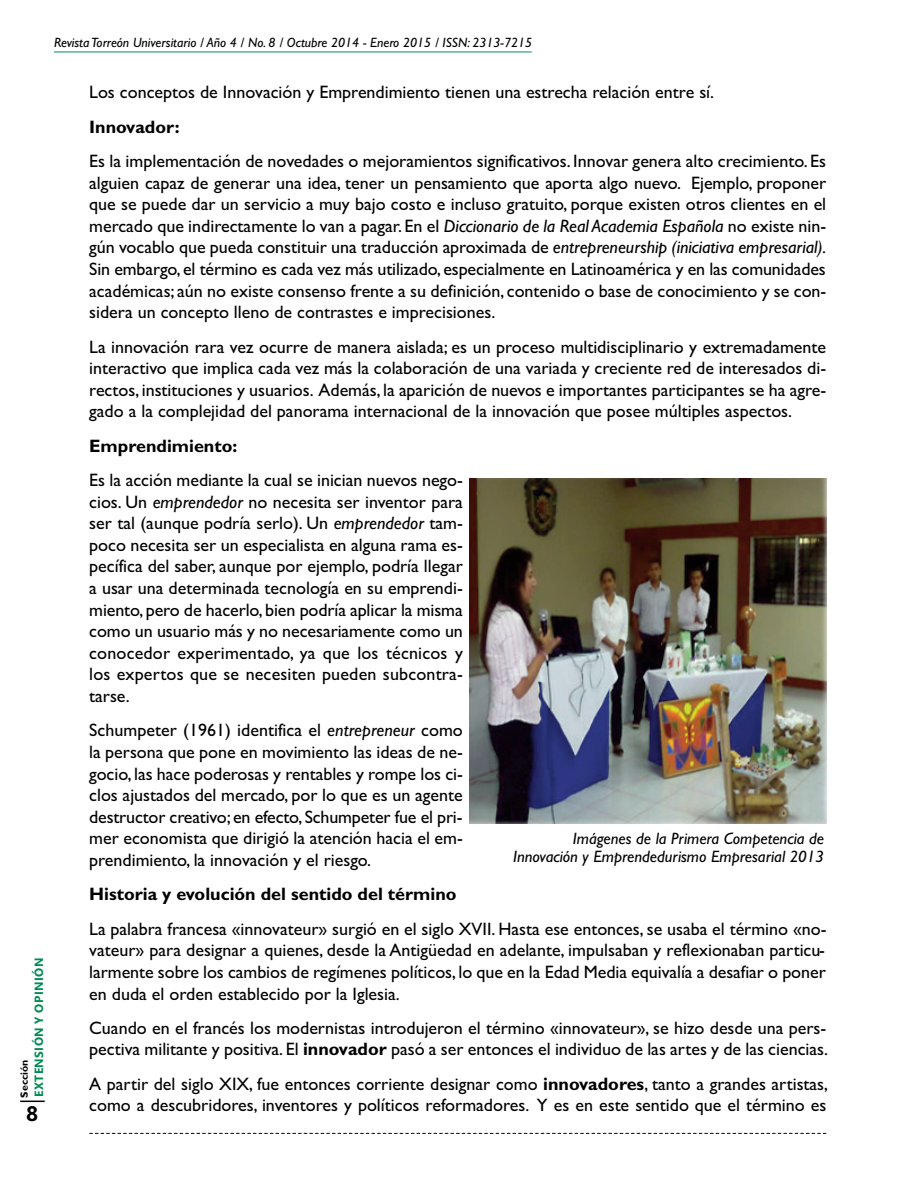
<style>
.page{position:relative;width:918px;height:1188px;background:#fff}
.page>*{position:absolute;margin:0;border:0;box-sizing:border-box;transform-origin:0 0}
.t1{font:700 21px "Segoe UI";color:#000}
.t2{font:18px/21.6px "Gill Sans";color:#000;text-align:justify}
.t3{font:700 18px "Gill Sans";color:#000}
.t4{font:italic 16.5px/18px "Gill Sans";color:#000;text-align:right}
.t5{font:italic 13.5px "Gill Sans";color:#000}
.t6{font:700 12px "Segoe UI";letter-spacing:.035em;color:#008b54}
.t7{font:700 10.5px "Gill Sans";color:#000}
.s1{font-style:italic}
.s2{font-weight:700}
</style>
<div class="page">
<img style="left:470px;top:479px;width:356px;height:345px">
<svg style="left:20px;top:1101px;width:25px;height:1px"></svg>
<svg style="left:89px;top:1133px;width:737px;height:1px"></svg>
<hr style="left:54px;top:52px;width:478px;height:1px;background:#008b54">
<p class="t5" style="left:54px;top:34px;width:480px">Revista Torreón Universitario / Año 4 / No. 8 / Octubre 2014 - Enero 2015 / ISSN: 2313-7215</p>
<p class="t6" style="left:32px;top:1097px;width:141px;rotate:-90deg">EXTENSIÓN Y OPINIÓN</p>
<p class="t1" style="left:26px;top:1102px;width:14px">8</p>
<p class="t7" style="left:18px;top:1098px;width:39px;rotate:-90deg">Sección</p>
<p class="t2" style="left:89px;top:81px;width:626px">Los conceptos de Innovación y Emprendimiento tienen una estrecha relación entre sí.</p>
<p class="t3" style="left:89px;top:116px;width:92px">Innovador:</p>
<p class="t2" style="left:89px;top:150px;width:739px">Es la implementación de novedades o mejoramientos significativos. Innovar genera alto crecimiento. Es alguien capaz de generar una idea, tener un pensamiento que aporta algo nuevo. Ejemplo, proponer que se puede dar un servicio a muy bajo costo e incluso gratuito, porque existen otros clientes en el mercado que indirectamente lo van a pagar. En el <span class="s1">Diccionario de la Real Academia Española</span> no existe nin&shy;gún vocablo que pueda constituir una traducción aproximada de <span class="s1">entrepreneurship (iniciativa empresarial).<br></span>Sin embargo, el término es cada vez más utilizado, especialmente en Latinoamérica y en las comunidades académicas; aún no existe consenso frente a su definición, contenido o base de conocimiento y se con&shy;sidera un concepto lleno de contrastes e imprecisiones.</p>
<p class="t2" style="left:89px;top:336px;width:739px">La innovación rara vez ocurre de manera aislada; es un proceso multidisciplinario y extremadamente interactivo que implica cada vez más la colaboración de una variada y creciente red de interesados di&shy;rectos, instituciones y usuarios. Además, la aparición de nuevos e importantes participantes se ha agre&shy;gado a la complejidad del panorama internacional de la innovación que posee múltiples aspectos.</p>
<p class="t3" style="left:89px;top:435px;width:150px">Emprendimiento:</p>
<p class="t2" style="left:89px;top:469px;width:375px">Es la acción mediante la cual se inician nuevos nego&shy;cios. Un <span class="s1">emprendedor</span> no necesita ser inventor para ser tal (aunque podría serlo). Un <span class="s1">emprendedor</span> tam&shy;poco necesita ser un especialista en alguna rama es&shy;pecífica del saber, aunque por ejemplo, podría llegar a usar una determinada tecnología en su emprendi&shy;miento, pero de hacerlo, bien podría aplicar la misma como un usuario más y no necesariamente como un conocedor experimentado, ya que los técnicos y los expertos que se necesiten pueden subcontra&shy;tarse.</p>
<p class="t2" style="left:89px;top:719px;width:375px">Schumpeter (1961) identifica el <span class="s1">entrepreneur</span> como la persona que pone en movimiento las ideas de ne&shy;gocio, las hace poderosas y rentables y rompe los ci&shy;clos ajustados del mercado, por lo que es un agente destructor creativo; en efecto, Schumpeter fue el pri&shy;mer economista que dirigió la atención hacia el em&shy;prendimiento, la innovación y el riesgo.</p>
<p class="t3" style="left:89px;top:884px;width:369px">Historia y evolución del sentido del término</p>
<p class="t2" style="left:89px;top:918px;width:739px">La palabra francesa «innovateur» surgió en el siglo XVII. Hasta ese entonces, se usaba el término «no&shy;vateur» para designar a quienes, desde la Antigüedad en adelante, impulsaban y reflexionaban particu&shy;larmente sobre los cambios de regímenes políticos, lo que en la Edad Media equivalía a desafiar o poner en duda el orden establecido por la Iglesia.</p>
<p class="t2" style="left:89px;top:1017px;width:740px">Cuando en el francés los modernistas introdujeron el término «innovateur», se hizo desde una pers&shy;pectiva militante y positiva. El <span class="s2">innovador</span> pasó a ser entonces el individuo de las artes y de las ciencias.</p>
<p class="t2" style="left:89px;top:1073px;width:740px">A partir del siglo XIX, fue entonces corriente designar como <span class="s2">innovadores</span>, tanto a grandes artistas, como a descubridores, inventores y políticos reformadores. Y es en este sentido que el término es</p>
<p class="t4" style="left:513px;top:829px;width:313px">Imágenes de la Primera Competencia de<br>Innovación y Emprendedurismo Empresarial 2013</p>
</div>
